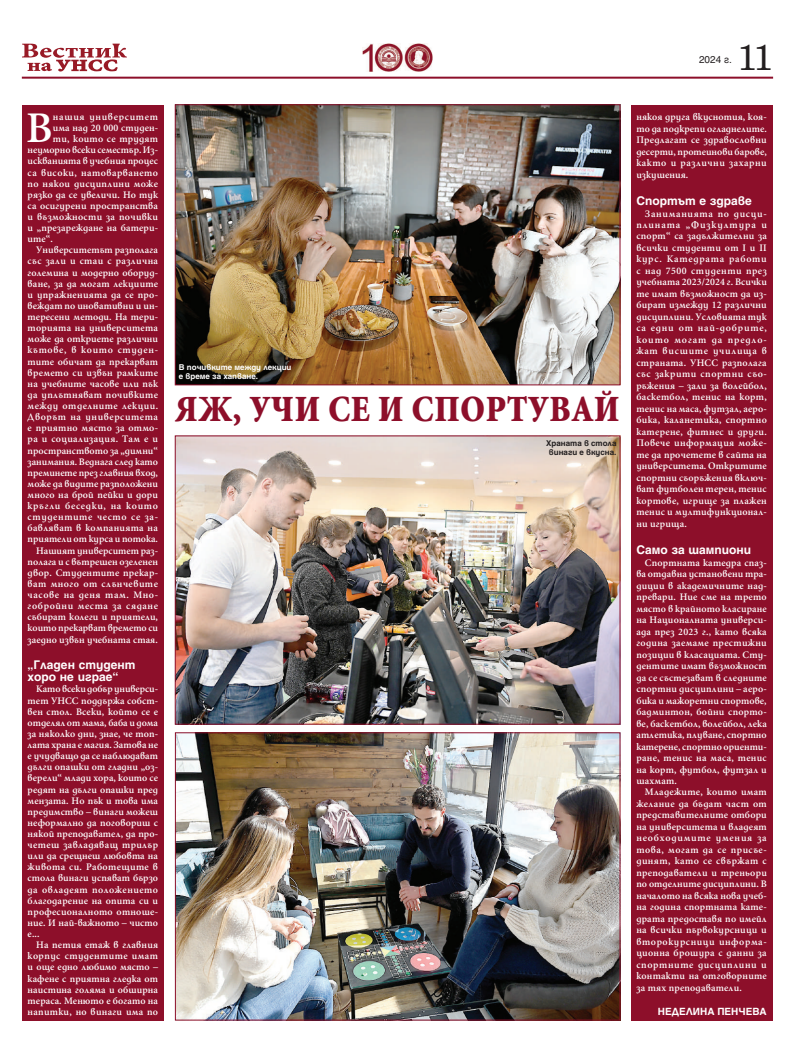
<style>
.page{position:relative;width:808px;height:1063px;background:#fff}
.page>*{position:absolute;margin:0;border:0;box-sizing:border-box;transform-origin:0 0}
.t1{font:600 43.8px "SP Lulin";color:#fff}
.t2{font:900 37px "SP Lulin";letter-spacing:.025em;color:#8d0f2a;scale:.9 1}
.t3{font:35.9px "SP News Center";color:#231f20}
.t4{font:700 12px/12.1px "SP Herald";color:#fff}
.t5{font:600 10px/11.5px "SP Lulin";letter-spacing:.02em;color:#fff;text-align:justify}
.t6{font:600 10px "SP Lulin";color:#fff}
.t7{font:600 10px "SP Lulin";letter-spacing:.05em;color:#fff}
.t8{font:600 10px "SP Lulin";letter-spacing:.07em;color:#fff}
.t9{font:600 10px "SP Lulin";letter-spacing:.06em;color:#fff}
.t10{font:600 10px "SP Lulin";letter-spacing:-.005em;color:#fff}
.t11{font:600 10px "SP Lulin";letter-spacing:.04em;color:#fff}
.t12{font:600 10px "SP Lulin";letter-spacing:.055em;color:#fff}
.t13{font:600 10px "SP Lulin";letter-spacing:.065em;color:#fff}
.t14{font:700 10px "SP Herald";color:#fff}
.t15{font:10px "SP Herald";color:#231f20}
.t16{font:700 8px/9px "SP Herald";color:#fff}
.t17{font:700 8px/9px "SP Herald";color:#231f20;text-align:center}
</style>
<div class="page">
<img style="left:177px;top:106px;width:441px;height:277px">
<div style="left:175px;top:104px;width:445px;height:281px;border:1px solid #8d0f2a"></div>
<img style="left:177px;top:437px;width:441px;height:286px">
<div style="left:175px;top:435px;width:445px;height:290px;border:1px solid #8d0f2a"></div>
<img style="left:177px;top:734px;width:441px;height:285px">
<div style="left:175px;top:732px;width:445px;height:289px;border:1px solid #8d0f2a"></div>
<div style="left:22px;top:105px;width:142px;height:916px;background:#8d0f2a"></div>
<div style="left:631px;top:105px;width:141px;height:916px;background:#8d0f2a"></div>
<svg style="left:22px;top:44px;width:105px;height:28px"></svg>
<img style="left:362px;top:43px;width:70px;height:29px">
<hr style="left:22px;top:77px;width:751px;height:2px;background:#8d0f2a">
<h1 class="t1" style="left:25px;top:107px;width:28px">В</h1>
<p class="t8" style="left:52px;top:113px;width:107px">нашия университет</p>
<p class="t5" style="left:52px;top:123px;width:107px">има над 20 000 студен-</p>
<p class="t5" style="left:52px;top:134px;width:107px">ти, които се трудят</p>
<p class="t10" style="left:27px;top:146px;width:132px">неуморно всеки семестър. Из-</p>
<p class="t5" style="left:27px;top:156px;width:132px">искванията в учебния процес</p>
<p class="t7" style="left:27px;top:168px;width:132px">са високи, натоварването</p>
<p class="t5" style="left:27px;top:179px;width:132px">по някои дисциплини може</p>
<p class="t5" style="left:27px;top:190px;width:132px">рязко да се увеличи. Но тук</p>
<p class="t5" style="left:27px;top:201px;width:132px">са осигурени пространства</p>
<p class="t5" style="left:27px;top:212px;width:132px">и възможности за почивки</p>
<p class="t5" style="left:27px;top:223px;width:132px">и „презареждане на батери-</p>
<p class="t5" style="left:27px;top:234px;width:27px">ите“.</p>
<p class="t5" style="left:35px;top:245px;width:123px">Университетът разполага</p>
<p class="t11" style="left:27px;top:257px;width:132px">със зали и стаи с различна</p>
<p class="t5" style="left:27px;top:268px;width:132px">големина и модерно оборуд-</p>
<p class="t5" style="left:27px;top:279px;width:132px">ване, за да могат лекциите</p>
<p class="t5" style="left:27px;top:290px;width:132px">и упражненията да се про-</p>
<p class="t5" style="left:27px;top:301px;width:132px">веждат по иновативни и ин-</p>
<p class="t5" style="left:27px;top:312px;width:132px">тересени методи. На тери-</p>
<p class="t5" style="left:27px;top:323px;width:132px">торията на университета</p>
<p class="t5" style="left:27px;top:334px;width:132px">може да откриете различни</p>
<p class="t8" style="left:27px;top:346px;width:132px">кътове, в които студен-</p>
<p class="t5" style="left:27px;top:357px;width:132px">тите обичат да прекарват</p>
<p class="t5" style="left:27px;top:368px;width:132px">времето си извън рамките</p>
<p class="t5" style="left:27px;top:379px;width:132px">на учебните часове или пък</p>
<p class="t5" style="left:27px;top:390px;width:132px">да уплътняват почивките</p>
<p class="t7" style="left:27px;top:401px;width:132px">между отделните лекции.</p>
<p class="t12" style="left:27px;top:413px;width:132px">Дворът на университета</p>
<p class="t5" style="left:27px;top:423px;width:132px">е приятно място за отмо-</p>
<p class="t5" style="left:27px;top:434px;width:132px">ра и социализация. Там е и</p>
<p class="t5" style="left:27px;top:446px;width:132px">пространството за „димни“</p>
<p class="t5" style="left:27px;top:457px;width:132px">занимания. Веднага след като</p>
<p class="t6" style="left:27px;top:468px;width:132px">преминете през главния вход,</p>
<p class="t5" style="left:27px;top:479px;width:132px">може да видите разположени</p>
<p class="t5" style="left:27px;top:490px;width:132px">много на брой пейки и дори</p>
<p class="t8" style="left:27px;top:502px;width:132px">кръгли беседки, на които</p>
<p class="t13" style="left:27px;top:513px;width:132px">студентите често се за-</p>
<p class="t5" style="left:27px;top:523px;width:132px">бавляват в компанията на</p>
<p class="t6" style="left:27px;top:535px;width:132px">приятели от курса и потока.</p>
<p class="t5" style="left:35px;top:546px;width:123px">Нашият университет раз-</p>
<p class="t5" style="left:27px;top:557px;width:132px">полага и с вътрешен озеленен</p>
<p class="t5" style="left:27px;top:568px;width:132px">двор. Студентите прекар-</p>
<p class="t7" style="left:27px;top:579px;width:132px">ват много от слънчевите</p>
<p class="t9" style="left:27px;top:590px;width:132px">часове на деня там. Мно-</p>
<p class="t9" style="left:27px;top:602px;width:132px">гобройни места за сядане</p>
<p class="t5" style="left:27px;top:612px;width:132px">събират колеги и приятели,</p>
<p class="t6" style="left:27px;top:624px;width:132px">които прекарват времето си</p>
<p class="t5" style="left:27px;top:635px;width:132px">заедно извън учебната стая.</p>
<p class="t4" style="left:27px;top:660px;width:109px">„Гладен студент хоро не играе“</p>
<p class="t5" style="left:27px;top:685px;width:132px;line-height:11.1px;text-indent:8px">Като всеки добър универси&shy;тет УНСС поддържа собст&shy;вен стол. Всеки, който се е отделял от мама, баба и дома за няколко дни, знае, че топ&shy;лата храна е магия. Затова не е учудващо да се наблюдават дълги опашки от гладни „оз&shy;верели“ млади хора, които се редят на дълги опашки пред мензата. Но пък и това има предимство – винаги можеш неформално да поговориш с някой преподавател, да про&shy;четеш завладяващ трилър или да срещнеш любовта на живота си. Работещите в стола винаги успяват бързо да овладеят положението благодарение на опита си и професионалното отноше&shy;ние. И най-важното – чисто е...</p>
<p class="t5" style="left:27px;top:940px;width:132px;line-height:11.1px;text-indent:8px">На петия етаж в главния корпус студентите имат и още едно любимо място – кафене с приятна гледка от наистина голяма и обширна тераса. Менюто е богато на напитки, но винаги има по</p>
<p class="t16" style="left:178px;top:363px;width:114px">В почивките между лекции е време за хапване.</p>
<h2 class="t2" style="left:175px;top:391px;width:495px">ЯЖ, УЧИ СЕ И СПОРТУВАЙ</h2>
<p class="t17" style="left:545px;top:439px;width:72px">Храната в стола винаги е вкусна.</p>
<p class="t15" style="left:699px;top:53px;width:34px">2024 г.</p>
<h3 class="t3" style="left:737px;top:35px;width:37px">11</h3>
<p class="t5" style="left:636px;top:112px;width:132px">някоя друга вкуснотия, коя&shy;то да подкрепи огладнелите.<br>Предлагат се здравословни десерти, протеинови барове, както и различни захарни изкушения.</p>
<p class="t4" style="left:636px;top:195px;width:117px">Спортът е здраве</p>
<p class="t5" style="left:636px;top:209px;width:132px;text-indent:8px">Заниманията по дисци&shy;плината „Физкултура и спорт“ са задължителни за всички студенти от I и II курс. Катедрата работи с над 7500 студенти през учебната 2023/2024 г. Всички те имат възможност да из&shy;бират измежду 12 различни дисциплини. Условията тук са едни от най-добрите, които могат да предло&shy;жат висшите училища в страната. УНСС разполага със закрити спортни съо&shy;ръжения – зали за волейбол, баскетбол, тенис на корт, тенис на маса, футзал, аеро&shy;бика, каланетика, спортно катерене, фитнес и други.<br>Повече информация може&shy;те да прочетете в сайта на университета. Откритите спортни съоръжения включ&shy;ват футболен терен, тенис кортове, игрище за плажен тенис и мултифункционал&shy;ни игрища.</p>
<p class="t4" style="left:636px;top:545px;width:116px">Само за шампиони</p>
<p class="t5" style="left:636px;top:558px;width:132px;text-indent:8px">Спортната катедра спаз&shy;ва отдавна установени тра&shy;диции в академичните над&shy;превари. Ние сме на трето място в крайното класиране на Националната универси&shy;ада през 2023 г., като всяка година заемаме престижни позиции в класацията. Сту&shy;дентите имат възможност да се състезават в следните спортни дисциплини – аеро&shy;бика и мажоретни спортове, бадминтон, бойни спорто&shy;ве, баскетбол, волейбол, лека атлетика, плуване, спортно катерене, спортно ориенти&shy;ране, тенис на маса, тенис на корт, футбол, футзал и шахмат.</p>
<p class="t5" style="left:636px;top:788px;width:132px;text-indent:8px">Младежите, които имат желание да бъдат част от представителните отбори на университета и владеят необходимите умения за това, могат да се присъе&shy;динят, като се свържат с преподаватели и треньори по отделните дисциплини. В началото на всяка нова учеб&shy;на година спортната кате&shy;драта предоставя по имейл на всички първокурсници и второкурсници информа&shy;ционна брошура с данни за спортните дисциплини и контакти на отговорните за тях преподаватели.</p>
<p class="t14" style="left:657px;top:1006px;width:110px">НЕДЕЛИНА ПЕНЧЕВА</p>
</div>
